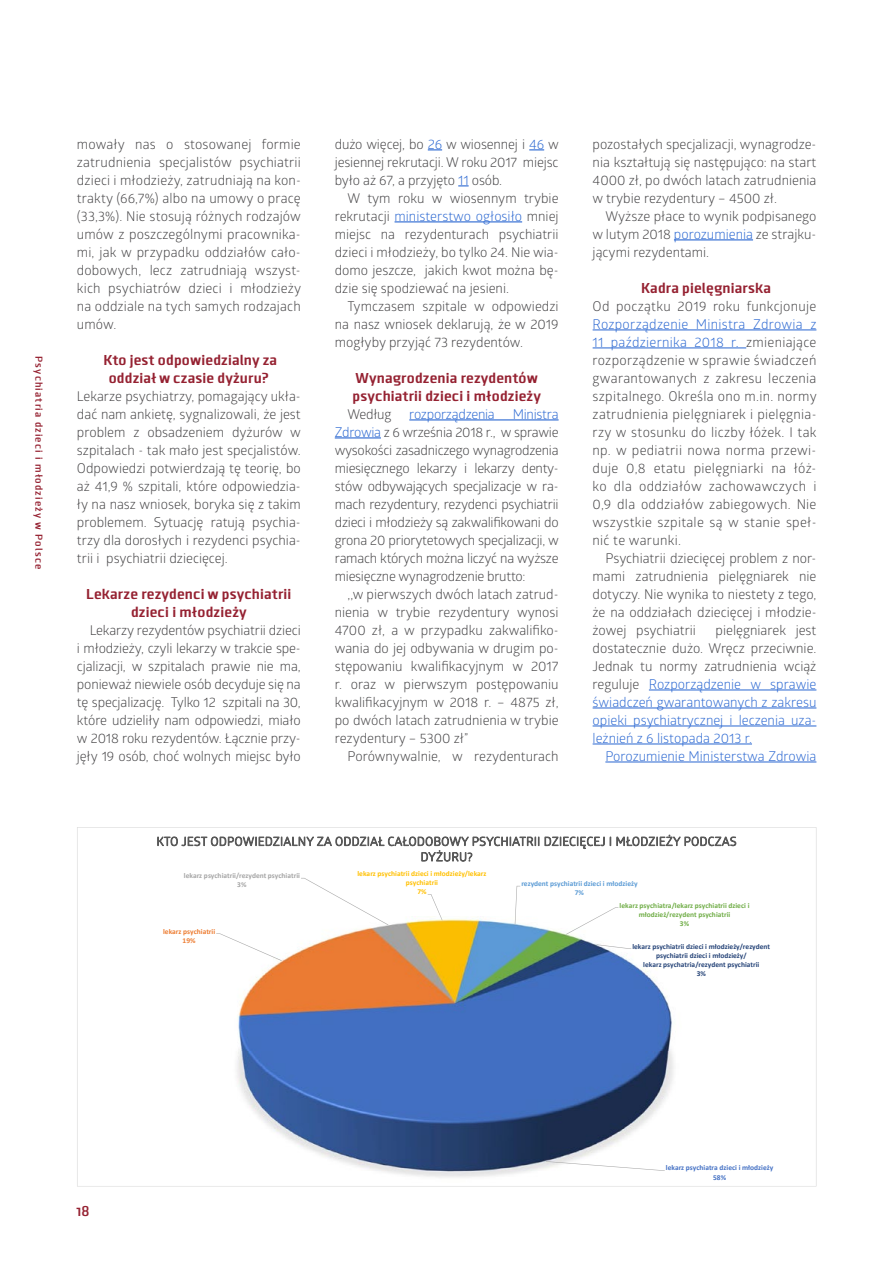
<style>
.page{position:relative;width:893px;height:1263px;background:#fff}
.page>*{position:absolute;margin:0;border:0;box-sizing:border-box;transform-origin:0 0}
.t1{font:700 15px/18px "Clio";color:#952131;text-align:center}
.t2{font:600 15px "Clio";color:#952131}
.t3{font:13.5px/18px "Glober";color:#414042;text-align:justify}
.t4{font:13.5px/18px "Glober";color:#2966d1;text-align:justify}
.t5{font:13.5px "Glober";letter-spacing:.02em;color:#414042}
.t6{font:13.5px "Glober";letter-spacing:-.02em;color:#2966d1}
.t7{font:600 10.5px "Clio";letter-spacing:.1em;color:#952131}
.t8{font:700 7.5px/9px "Calibri";color:#264478;text-align:center}
.t9{font:700 7.5px/9.1px "Calibri";color:#70ad47;text-align:center}
.t10{font:700 7.5px/9px "Calibri";color:#ffc000;text-align:center}
.t11{font:700 7.5px/9.1px "Calibri";color:#a5a5a5;text-align:center}
.t12{font:700 7.5px/9px "Calibri";color:#5b9bd5;text-align:center}
.t13{font:700 7.5px/9px "Calibri";color:#4471c4;text-align:center}
.t14{font:700 7.5px/9px "Calibri";color:#ed7c31;text-align:center}
.s1{color:#2966d1}
.s2{color:#414042}
</style>
<div class="page">
<svg style="left:428px;top:150px;width:14px;height:1px"></svg>
<svg style="left:529px;top:150px;width:15px;height:1px"></svg>
<hr style="left:395px;top:222px;width:127px;height:1px;background:#15c">
<hr style="left:409px;top:420px;width:150px;height:1px;background:#15c">
<hr style="left:335px;top:438px;width:46px;height:1px;background:#15c">
<hr style="left:674px;top:240px;width:79px;height:1px;background:#15c">
<hr style="left:593px;top:330px;width:223px;height:1px;background:#2966d1">
<hr style="left:593px;top:348px;width:153px;height:1px;background:#2966d1">
<hr style="left:649px;top:690px;width:167px;height:1px;background:#2966d1">
<hr style="left:593px;top:708px;width:223px;height:1px;background:#2966d1">
<hr style="left:593px;top:726px;width:223px;height:1px;background:#2966d1">
<hr style="left:593px;top:744px;width:159px;height:1px;background:#2966d1">
<hr style="left:605px;top:762px;width:211px;height:1px;background:#2966d1">
<svg style="left:77px;top:827px;width:739px;height:359px"></svg>
<p class="t7" style="left:45px;top:356px;width:214px;rotate:90deg">Psychiatria dzieci i młodzieży w Polsce</p>
<p class="t3" style="left:77px;top:134px;width:226px">mowały nas o stosowanej formie zatrudnienia specjalistów psychiatrii dzieci i młodzieży, zatrudniają na kon&shy;trakty (66,7%) albo na umowy o pracę (33,3%). Nie stosują różnych rodzajów umów z poszczególnymi pracownika&shy;mi, jak w przypadku oddziałów cało&shy;dobowych, lecz zatrudniają wszyst&shy;kich psychiatrów dzieci i młodzieży na oddziale na tych samych rodzajach umów.</p>
<p class="t1" style="left:104px;top:351px;width:175px">Kto jest odpowiedzialny za oddział w czasie dyżuru?</p>
<p class="t3" style="left:77px;top:386px;width:226px">Lekarze psychiatrzy, pomagający ukła&shy;dać nam ankietę, sygnalizowali, że jest problem z obsadzeniem dyżurów w szpitalach - tak mało jest specjalistów.<br>Odpowiedzi potwierdzają tę teorię, bo aż 41,9 % szpitali, które odpowiedzia&shy;ły na nasz wniosek, boryka się z takim problemem. Sytuację ratują psychia&shy;trzy dla dorosłych i rezydenci psychia&shy;trii i psychiatrii dziecięcej.</p>
<p class="t1" style="left:86px;top:585px;width:207px">Lekarze rezydenci w psychiatrii dzieci i młodzieży</p>
<p class="t3" style="left:77px;top:620px;width:225px;text-indent:13px">Lekarzy rezydentów psychiatrii dzieci i młodzieży, czyli lekarzy w trakcie spe&shy;cjalizacji, w szpitalach prawie nie ma, ponieważ niewiele osób decyduje się na tę specjalizację. Tylko 12 szpitali na 30, które udzieliły nam odpowiedzi, miało w 2018 roku rezydentów. Łącznie przy&shy;jęły 19 osób, choć wolnych miejsc było</p>
<p class="t3" style="left:335px;top:134px;width:226px">dużo więcej, bo <span class="s1">26</span> w wiosennej i <span class="s1">46</span> w jesiennej rekrutacji. W roku 2017 miejsc było aż 67, a przyjęto <span class="s1">11</span> osób.</p>
<p class="t3" style="left:335px;top:188px;width:225px;text-indent:13px">W tym roku w wiosennym trybie rekrutacji <span class="s1">ministerstwo ogłosiło</span> mniej miejsc na rezydenturach psychiatrii dzieci i młodzieży, bo tylko 24. Nie wia&shy;domo jeszcze, jakich kwot można bę&shy;dzie się spodziewać na jesieni.</p>
<p class="t3" style="left:335px;top:296px;width:225px;text-indent:13px">Tymczasem szpitale w odpowiedzi na nasz wniosek deklarują, że w 2019 mogłyby przyjąć 73 rezydentów.</p>
<p class="t1" style="left:353px;top:369px;width:190px;text-align:left">Wynagrodzenia rezydentów psychiatrii dzieci i młodzieży</p>
<p class="t3" style="left:348px;top:404px;width:45px">Według</p>
<p class="t6" style="left:409px;top:404px;width:87px">rozporządzenia</p>
<p class="t3" style="left:335px;top:404px;width:226px;text-indent:178px"><span class="s1">Ministra Zdrowia</span> z 6 września 2018 r., w sprawie wysokości zasadniczego wynagrodzenia miesięcznego lekarzy i lekarzy denty&shy;stów odbywających specjalizacje w ra&shy;mach rezydentury, rezydenci psychiatrii dzieci i młodzieży są zakwalifikowani do grona 20 priorytetowych specjalizacji, w ramach których można liczyć na wyższe miesięczne wynagrodzenie brutto:</p>
<p class="t3" style="left:335px;top:584px;width:225px;text-indent:13px">,,w pierwszych dwóch latach zatrud&shy;nienia w trybie rezydentury wynosi 4700 zł, a w przypadku zakwalifiko&shy;wania do jej odbywania w drugim po&shy;stępowaniu kwalifikacyjnym w 2017 r. oraz w pierwszym postępowaniu kwalifikacyjnym w 2018 r. – 4875 zł, po dwóch latach zatrudnienia w trybie rezydentury – 5300 zł”</p>
<p class="t3" style="left:348px;top:746px;width:213px">Porównywalnie, w rezydenturach</p>
<p class="t3" style="left:593px;top:134px;width:225px">pozostałych specjalizacji, wynagrodze&shy;nia kształtują się następująco: na start 4000 zł, po dwóch latach zatrudnienia w trybie rezydentury – 4500 zł.</p>
<p class="t3" style="left:593px;top:206px;width:225px;text-indent:13px">Wyższe płace to wynik podpisanego w lutym 2018 <span class="s1">porozumienia</span> ze strajku&shy;jącymi rezydentami.</p>
<p class="t1" style="left:641px;top:279px;width:132px">Kadra pielęgniarska</p>
<p class="t5" style="left:593px;top:296px;width:225px">Od początku 2019 roku funkcjonuje</p>
<p class="t3" style="left:593px;top:314px;width:226px"><span class="s1">Rozporządzenie Ministra Zdrowia z 11 października 2018 r.</span> zmieniające rozporządzenie w sprawie świadczeń gwarantowanych z zakresu leczenia szpitalnego. Określa ono m.in. normy zatrudnienia pielęgniarek i pielęgnia&shy;rzy w stosunku do liczby łóżek. I tak np. w pediatrii nowa norma przewi&shy;duje 0,8 etatu pielęgniarki na łóż&shy;ko dla oddziałów zachowawczych i 0,9 dla oddziałów zabiegowych. Nie wszystkie szpitale są w stanie speł&shy;nić te warunki.</p>
<p class="t3" style="left:593px;top:548px;width:225px;text-indent:13px">Psychiatrii dziecięcej problem z nor&shy;mami zatrudnienia pielęgniarek nie dotyczy. Nie wynika to niestety z tego, że na oddziałach dziecięcej i młodzie&shy;żowej psychiatrii</p>
<p class="t4" style="left:593px;top:620px;width:225px;text-indent:123px"><span class="s2">pielęgniarek jest dostatecznie dużo. Wręcz przeciwnie.<br>Jednak tu normy zatrudnienia wciąż reguluje</span> Rozporządzenie w sprawie świadczeń gwarantowanych z zakresu opieki psychiatrycznej i leczenia uza&shy;leżnień z 6 listopada 2013 r.</p>
<p class="t4" style="left:605px;top:746px;width:213px">Porozumienie Ministerstwa Zdrowia</p>
<p class="t11" style="left:184px;top:871px;width:118px">lekarz psychiatrii/rezydent psychiatrii<br>3%</p>
<p class="t10" style="left:357px;top:869px;width:131px">lekarz psychiatrii dzieci i młodzieży/lekarz psychiatrii<br>7%</p>
<p class="t12" style="left:521px;top:879px;width:118px">rezydent psychiatrii dzieci i młodzieży<br>7%</p>
<p class="t9" style="left:620px;top:900px;width:131px">lekarz psychiatra/lekarz psychiatrii dzieci i młodzież/rezydent psychiatrii<br>3%</p>
<p class="t8" style="left:632px;top:941px;width:139px">lekarz psychiatrii dzieci i młodzieży/rezydent psychiatrii dzieci i młodzieży/<br>lekarz psychatria/rezydent psychiatrii<br>3%</p>
<p class="t14" style="left:163px;top:926px;width:54px">lekarz psychiatrii<br>19%</p>
<p class="t2" style="left:77px;top:1202px;width:15px">18</p>
<p class="t13" style="left:666px;top:1163px;width:109px">lekarz psychiatra dzieci i młodzieży<br>58%</p>
</div>
